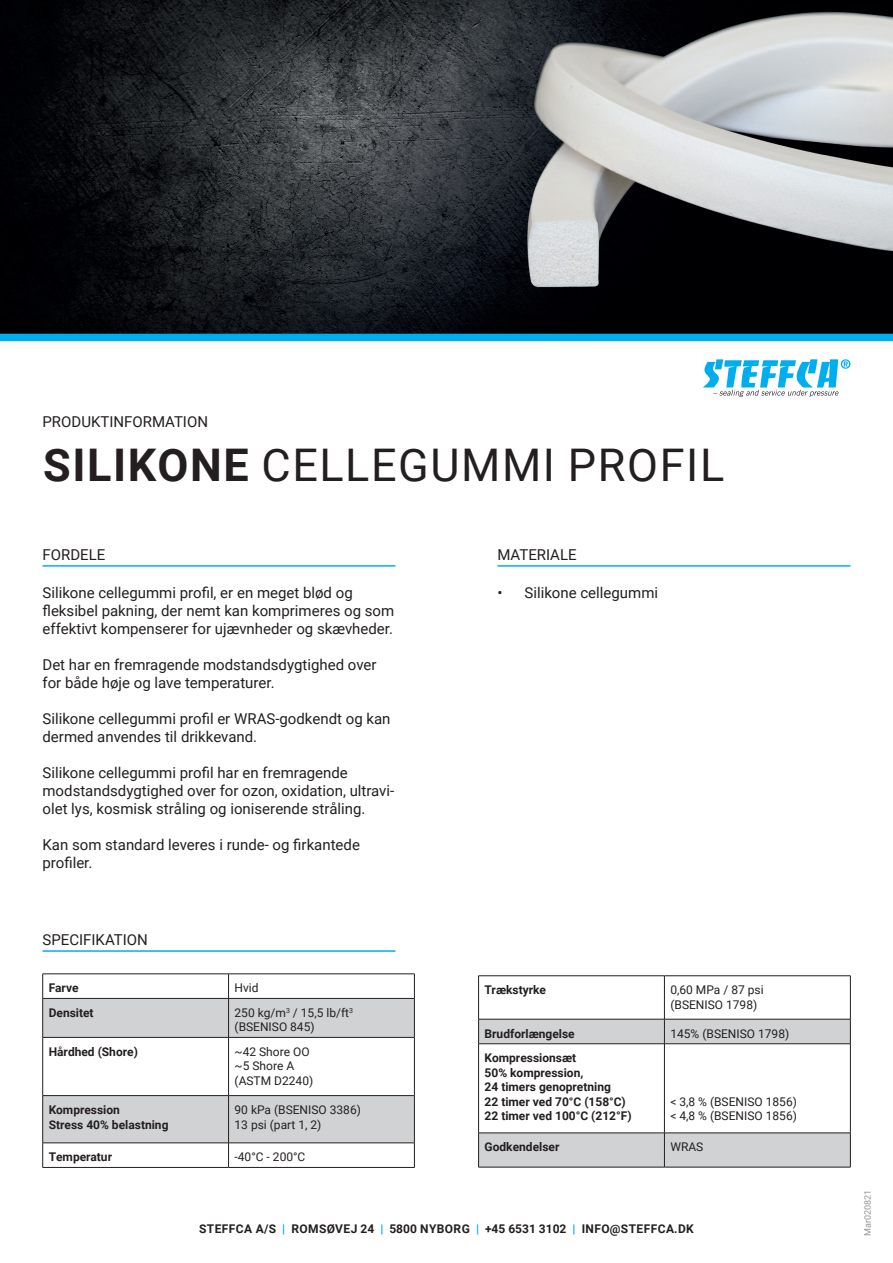
<style>
.page{position:relative;width:893px;height:1263px;background:#fff}
.page>*{position:absolute;margin:0;border:0;box-sizing:border-box;transform-origin:0 0}
.t1{font:45px "Roboto";letter-spacing:.035em;color:#231f20}
.t2{font:15px/18px "Roboto";color:#231f20}
.t3{font:700 12px/14.4px "Roboto";color:#231f20}
.t4{font:12px/14.4px "Roboto";color:#231f20}
.t5{font:700 12px "Roboto";letter-spacing:.035em;color:#231f20}
.t6{font:9px "Roboto";color:#939598}
.s1{font-weight:700}
.s2{color:#00aeef}
</style>
<div class="page">
<img style="left:0;top:0;width:893px;height:334px">
<div style="left:0;top:334px;width:893px;height:7px;background:#00aeef"></div>
<svg style="left:703px;top:359px;width:147px;height:38px"></svg>
<hr style="left:43px;top:565px;width:352px;height:2px;background:#00aeef">
<hr style="left:497px;top:565px;width:353px;height:2px;background:#00aeef">
<hr style="left:43px;top:973px;width:186px;height:1px;background:#231f20">
<hr style="left:229px;top:973px;width:186px;height:1px;background:#231f20">
<svg style="left:42px;top:974px;width:373px;height:193px"></svg>
<hr style="left:43px;top:1167px;width:186px;height:1px;background:#231f20">
<hr style="left:229px;top:1167px;width:186px;height:1px;background:#231f20">
<hr style="left:43px;top:950px;width:352px;height:2px;background:#00aeef">
<hr style="left:478px;top:975px;width:186px;height:1px;background:#231f20">
<hr style="left:664px;top:975px;width:187px;height:1px;background:#231f20">
<svg style="left:478px;top:976px;width:373px;height:191px"></svg>
<hr style="left:478px;top:1043px;width:186px;height:1px;background:#231f20">
<hr style="left:478px;top:1044px;width:1px;height:89px;background:#231f20">
<hr style="left:664px;top:1043px;width:187px;height:1px;background:#231f20">
<hr style="left:664px;top:1044px;width:1px;height:89px;background:#231f20">
<hr style="left:850px;top:1044px;width:1px;height:89px;background:#231f20">
<hr style="left:478px;top:1132px;width:186px;height:1px;background:#231f20">
<hr style="left:478px;top:1133px;width:1px;height:34px;background:#231f20">
<hr style="left:664px;top:1132px;width:187px;height:1px;background:#231f20">
<hr style="left:664px;top:1133px;width:1px;height:34px;background:#231f20">
<hr style="left:850px;top:1133px;width:1px;height:34px;background:#231f20">
<hr style="left:478px;top:1167px;width:186px;height:1px;background:#231f20">
<hr style="left:664px;top:1167px;width:187px;height:1px;background:#231f20">
<p class="t2" style="left:43px;top:412px;width:167px">PRODUKTINFORMATION</p>
<h1 class="t1" style="left:43px;top:434px;width:682px"><span class="s1">SILIKONE</span> CELLEGUMMI PROFIL</h1>
<p class="t2" style="left:43px;top:545px;width:64px">FORDELE</p>
<p class="t2" style="left:43px;top:583px;width:353px">Silikone cellegummi profil, er en meget blød og fleksibel pakning, der nemt kan komprimeres og som effektivt kompenserer for ujævnheder og skævheder.</p>
<p class="t2" style="left:43px;top:655px;width:336px">Det har en fremragende modstandsdygtighed over for både høje og lave temperaturer.</p>
<p class="t2" style="left:43px;top:709px;width:350px">Silikone cellegummi profil er WRAS-godkendt og kan dermed anvendes til drikkevand.</p>
<p class="t2" style="left:43px;top:763px;width:353px">Silikone cellegummi profil har en fremragende modstandsdygtighed over for ozon, oxidation, ultravi&shy;olet lys, kosmisk stråling og ioniserende stråling.</p>
<p class="t2" style="left:43px;top:835px;width:319px">Kan som standard leveres i runde- og firkantede profiler.</p>
<p class="t2" style="left:43px;top:930px;width:107px">SPECIFIKATION</p>
<p class="t3" style="left:49px;top:980px;width:31px">Farve</p>
<p class="t4" style="left:235px;top:980px;width:26px">Hvid</p>
<p class="t3" style="left:49px;top:1005px;width:46px">Densitet</p>
<p class="t4" style="left:235px;top:1005px;width:120px">250 kg/m<sup>3</sup> / 15,5 lb/ft<sup>3 </sup>(BSENISO 845)</p>
<p class="t3" style="left:49px;top:1044px;width:91px">Hårdhed (Shore)</p>
<p class="t4" style="left:235px;top:1044px;width:80px">~42 Shore OO ~5 Shore A (ASTM D2240)</p>
<p class="t3" style="left:49px;top:1102px;width:121px">Kompression<br>Stress 40% belastning</p>
<p class="t4" style="left:235px;top:1102px;width:128px">90 kPa (BSENISO 3386)<br>13 psi (part 1, 2)</p>
<p class="t3" style="left:49px;top:1149px;width:65px">Temperatur</p>
<p class="t4" style="left:235px;top:1149px;width:72px">-40°C - 200°C</p>
<p class="t2" style="left:497px;top:545px;width:81px">MATERIALE</p>
<p class="t2" style="left:497px;top:583px;width:162px">• Silikone cellegummi</p>
<p class="t3" style="left:485px;top:982px;width:63px">Trækstyrke</p>
<p class="t4" style="left:670px;top:982px;width:95px">0,60 MPa / 87 psi (BSENISO 1798)</p>
<p class="t3" style="left:485px;top:1026px;width:92px">Brudforlængelse</p>
<p class="t4" style="left:670px;top:1026px;width:120px">145% (BSENISO 1798)</p>
<p class="t3" style="left:485px;top:1050px;width:149px">Kompressionsæt<br>50% kompression,<br>24 timers genopretning<br>22 timer ved 70°C (158°C)<br>22 timer ved 100°C (212°F)</p>
<p class="t4" style="left:670px;top:1093px;width:128px">&lt; 3,8 % (BSENISO 1856) &lt; 4,8 % (BSENISO 1856)</p>
<p class="t3" style="left:485px;top:1139px;width:76px">Godkendelser</p>
<p class="t4" style="left:670px;top:1139px;width:34px">WRAS</p>
<p class="t5" style="left:199px;top:1221px;width:496px">STEFFCA A/S <span class="s2">|</span> ROMSØVEJ 24 <span class="s2">|</span> 5800 NYBORG <span class="s2">|</span> +45 6531 3102 <span class="s2">|</span> INFO@STEFFCA.DK</p>
<p class="t6" style="left:861px;top:1236px;width:48px;rotate:-90deg">Mar020821</p>
</div>
